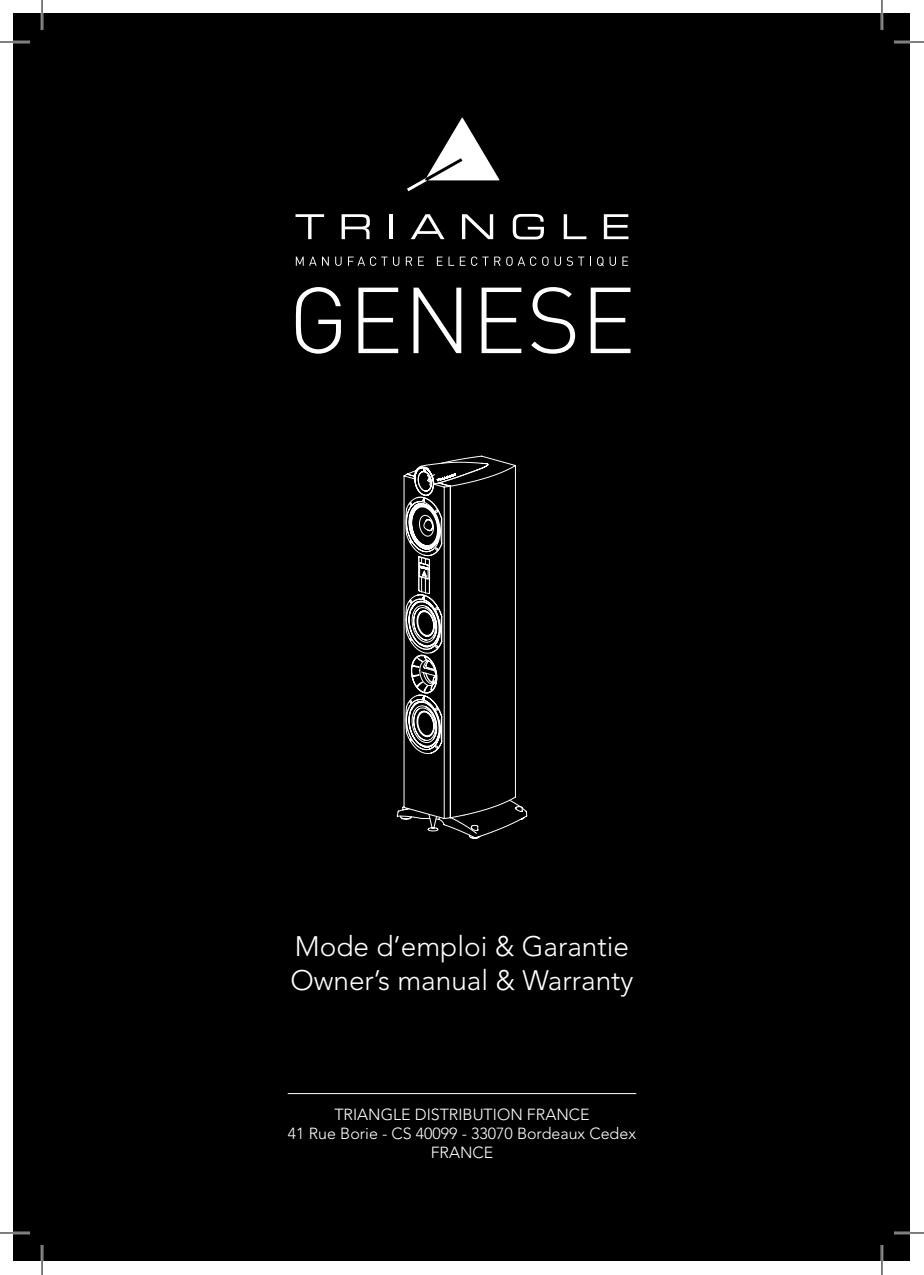
<style>
.page{position:relative;width:924px;height:1275px;background:#fff}
.page>*{position:absolute;margin:0;border:0;box-sizing:border-box;transform-origin:0 0}
.t1{font:300 92px "DIN";color:#fff}
.t2{font:300 28px/33.6px "Avenir LT Std";color:#fff}
.t3{font:300 16px/19.2px "Avenir LT Std";color:#fff;text-align:center}
</style>
<div class="page">
<div style="left:14px;top:14px;width:895px;height:1247px;background:#000"></div>
<svg style="left:407px;top:118px;width:92px;height:73px"></svg>
<svg style="left:295px;top:214px;width:29px;height:25px"></svg>
<svg style="left:341px;top:214px;width:28px;height:25px"></svg>
<hr style="left:389px;top:214px;width:4px;height:25px;background:#fff">
<svg style="left:411px;top:214px;width:33px;height:25px"></svg>
<svg style="left:462px;top:214px;width:31px;height:25px"></svg>
<svg style="left:512px;top:214px;width:31px;height:25px"></svg>
<svg style="left:563px;top:214px;width:23px;height:25px"></svg>
<svg style="left:603px;top:214px;width:25px;height:25px"></svg>
<svg style="left:296px;top:257px;width:7px;height:9px"></svg>
<svg style="left:309px;top:257px;width:7px;height:9px"></svg>
<svg style="left:322px;top:257px;width:6px;height:9px"></svg>
<svg style="left:335px;top:257px;width:6px;height:9px"></svg>
<svg style="left:348px;top:256px;width:39px;height:10px"></svg>
<svg style="left:393px;top:257px;width:6px;height:9px"></svg>
<svg style="left:405px;top:257px;width:7px;height:9px"></svg>
<svg style="left:418px;top:257px;width:5px;height:9px"></svg>
<svg style="left:436px;top:257px;width:6px;height:9px"></svg>
<svg style="left:448px;top:257px;width:17px;height:9px"></svg>
<svg style="left:471px;top:256px;width:17px;height:10px"></svg>
<svg style="left:494px;top:257px;width:6px;height:9px"></svg>
<svg style="left:506px;top:256px;width:30px;height:10px"></svg>
<svg style="left:542px;top:256px;width:6px;height:10px"></svg>
<svg style="left:554px;top:257px;width:6px;height:9px"></svg>
<svg style="left:566px;top:256px;width:19px;height:10px"></svg>
<svg style="left:597px;top:256px;width:6px;height:10px"></svg>
<svg style="left:609px;top:257px;width:6px;height:9px"></svg>
<svg style="left:622px;top:257px;width:5px;height:9px"></svg>
<svg style="left:396px;top:803px;width:131px;height:36px"></svg>
<svg style="left:402px;top:455px;width:114px;height:365px"></svg>
<hr style="left:287px;top:1093px;width:349px;height:1px;background:#fff">
<hr style="left:0;top:41px;width:30px;height:2px;background:#fff">
<hr style="left:893px;top:41px;width:30px;height:2px;background:#fff">
<hr style="left:0;top:1231px;width:30px;height:3px;background:#fff">
<hr style="left:893px;top:1231px;width:30px;height:3px;background:#fff">
<hr style="left:41px;top:0;width:2px;height:30px;background:#fff">
<hr style="left:41px;top:1245px;width:2px;height:30px;background:#fff">
<hr style="left:880px;top:0;width:2px;height:30px;background:#fff">
<hr style="left:880px;top:1245px;width:2px;height:30px;background:#fff">
<hr style="left:0;top:42px;width:30px;height:1px;background:#000">
<hr style="left:893px;top:42px;width:30px;height:1px;background:#000">
<hr style="left:0;top:1232px;width:30px;height:1px;background:#000">
<hr style="left:893px;top:1232px;width:30px;height:1px;background:#000">
<hr style="left:42px;top:0;width:1px;height:30px;background:#000">
<hr style="left:42px;top:1245px;width:1px;height:30px;background:#000">
<hr style="left:881px;top:0;width:1px;height:30px;background:#000">
<hr style="left:881px;top:1245px;width:1px;height:30px;background:#000">
<h1 class="t1" style="left:288px;top:263px;width:348px">GENESE</h1>
<h2 class="t2" style="left:290px;top:930px;width:344px">Mode d’emploi &amp; Garantie<br>Owner’s manual &amp; Warranty</h2>
<p class="t3" style="left:288px;top:1104px;width:349px">TRIANGLE DISTRIBUTION FRANCE<br>41 Rue Borie - CS 40099 - 33070 Bordeaux Cedex<br>FRANCE</p>
</div>
